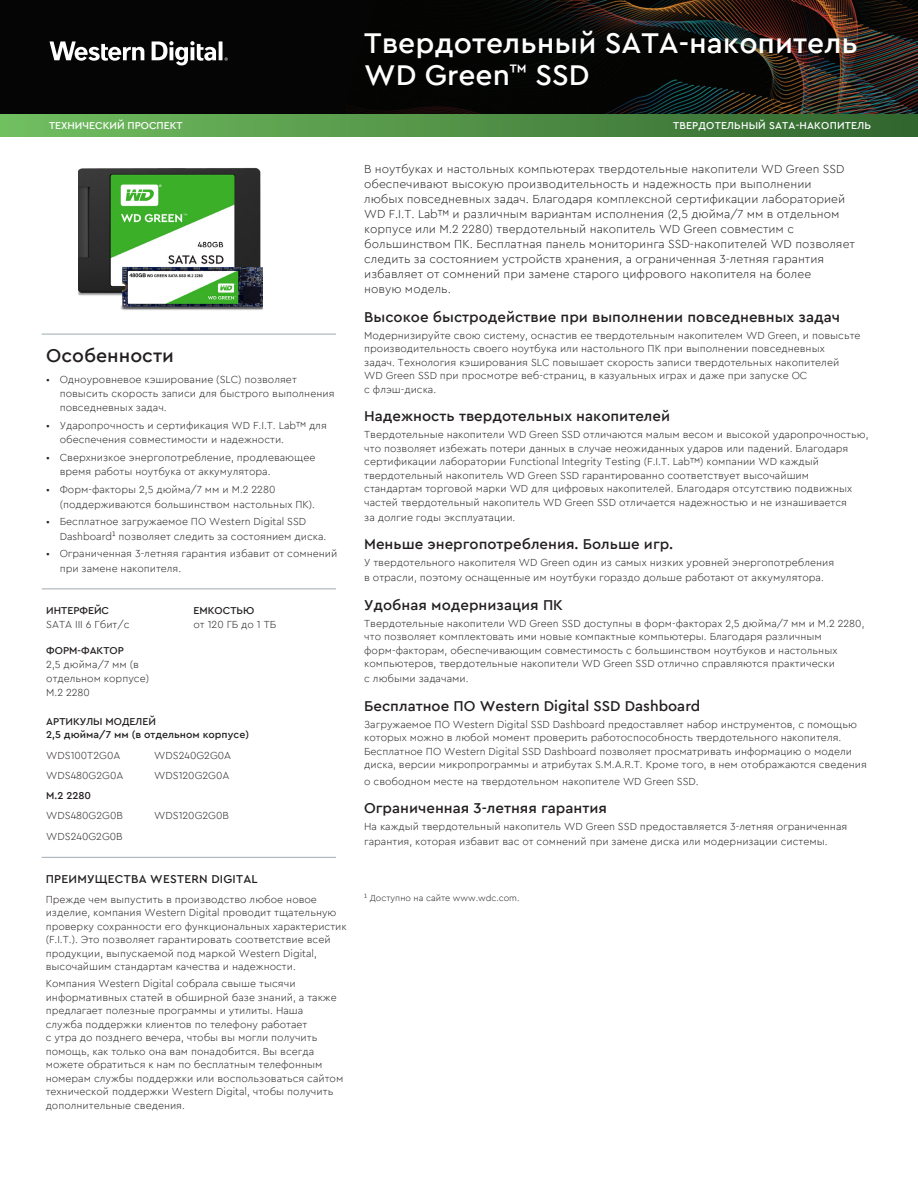
<style>
.page{position:relative;width:918px;height:1188px;background:#fff}
.page>*{position:absolute;margin:0;border:0;box-sizing:border-box;transform-origin:0 0}
.t1{font:500 30px/31.5px "Cera PRO";color:#fff}
.t2{font:500 19.5px "Cera PRO";color:#231f20}
.t3{font:500 15px "Cera PRO";color:#231f20}
.t4{font:300 12px/15px "Cera PRO";color:#231f20}
.t5{font:500 12px "Cera PRO";letter-spacing:.02em;color:#231f20}
.t6{font:300 10.5px/13.5px "Cera PRO";color:#231f20}
.t7{font:500 10.5px/13.5px "Cera PRO";color:#231f20}
.t8{font:500 10.5px "Cera PRO";letter-spacing:.02em;color:#fff}
.t9{font:500 10.5px "Cera PRO";color:#fff}
.t10{font:300 9px "Cera PRO";color:#231f20}
</style>
<div class="page">
<img style="left:0;top:0;width:918px;height:114px">
<hr style="left:42px;top:334px;width:294px;height:1px;background:#9faab2">
<div style="left:0;top:114px;width:918px;height:22px;background:linear-gradient(to right,#72bf60,#32652f)"></div>
<svg style="left:49px;top:41px;width:95px;height:20px"></svg>
<svg style="left:152px;top:41px;width:76px;height:24px"></svg>
<hr style="left:42px;top:589px;width:294px;height:1px;background:#9faab2">
<img style="left:79px;top:168px;width:184px;height:166px">
<hr style="left:42px;top:857px;width:294px;height:1px;background:#9faab2">
<h1 class="t1" style="left:364px;top:26px;width:495px">Твердотельный SATA-накопитель<br>WD Green<sup>™</sup> SSD</h1>
<p class="t9" style="left:49px;top:118px;width:135px">ТЕХНИЧЕСКИЙ ПРОСПЕКТ</p>
<p class="t8" style="left:673px;top:118px;width:199px">ТВЕРДОТЕЛЬНЫЙ SATA-НАКОПИТЕЛЬ</p>
<h2 class="t2" style="left:46px;top:342px;width:129px">Особенности</h2>
<p class="t6" style="left:60px;top:372px;width:276px;line-height:14.2px;text-indent:-13px">• Одноуровневое кэширование (SLC) позволяет повысить скорость записи для быстрого выполнения повседневных задач.</p>
<p class="t6" style="left:60px;top:418px;width:269px;line-height:14.2px;text-indent:-13px">• Ударопрочность и сертификация WD F.I.T. Lab™ для обеспечения совместимости и надежности.</p>
<p class="t6" style="left:60px;top:450px;width:257px;line-height:14.2px;text-indent:-13px">• Сверхнизкое энергопотребление, продлевающее время работы ноутбука от аккумулятора.</p>
<p class="t6" style="left:60px;top:482px;width:257px;line-height:14.2px;text-indent:-13px">• Форм-факторы 2,5 дюйма/7 мм и M.2 2280 (поддерживаются большинством настольных ПК).</p>
<p class="t6" style="left:60px;top:514px;width:268px;line-height:14.2px;text-indent:-13px">• Бесплатное загружаемое ПО Western Digital SSD<br>Dashboard¹ позволяет следить за состоянием диска.</p>
<p class="t6" style="left:60px;top:546px;width:279px;line-height:14.2px;text-indent:-13px">• Ограниченная 3-летняя гарантия избавит от сомнений при замене накопителя.</p>
<p class="t7" style="left:46px;top:603px;width:64px">ИНТЕРФЕЙС</p>
<p class="t6" style="left:46px;top:617px;width:85px">SATA III 6 Гбит/с</p>
<p class="t7" style="left:46px;top:643px;width:79px">ФОРМ-ФАКТОР</p>
<p class="t6" style="left:46px;top:657px;width:104px;line-height:14.2px">2,5 дюйма/7 мм (в отдельном корпусе)<br>M.2 2280</p>
<p class="t7" style="left:194px;top:603px;width:62px">ЕМКОСТЬЮ</p>
<p class="t6" style="left:194px;top:617px;width:84px">от 120 ГБ до 1 ТБ</p>
<p class="t7" style="left:46px;top:714px;width:204px">АРТИКУЛЫ МОДЕЛЕЙ<br>2,5 дюйма/7 мм (в отдельном корпусе)</p>
<p class="t6" style="left:46px;top:748px;width:76px">WDS100T2G0A</p>
<p class="t6" style="left:154px;top:748px;width:78px">WDS240G2G0A</p>
<p class="t6" style="left:46px;top:768px;width:79px">WDS480G2G0A</p>
<p class="t6" style="left:154px;top:768px;width:77px">WDS120G2G0A</p>
<p class="t7" style="left:46px;top:788px;width:46px">M.2 2280</p>
<p class="t6" style="left:46px;top:809px;width:78px">WDS480G2G0B</p>
<p class="t6" style="left:154px;top:809px;width:76px">WDS120G2G0B</p>
<p class="t6" style="left:46px;top:829px;width:78px">WDS240G2G0B</p>
<p class="t5" style="left:46px;top:871px;width:213px">ПРЕИМУЩЕСТВА WESTERN DIGITAL</p>
<p class="t6" style="left:46px;top:892px;width:302px">Прежде чем выпустить в производство любое новое изделие, компания Western Digital проводит тщательную проверку сохранности его функциональных характеристик (F.I.T.). Это позволяет гарантировать соответствие всей продукции, выпускаемой под маркой Western Digital, высочайшим стандартам качества и надежности.</p>
<p class="t6" style="left:46px;top:977px;width:299px">Компания Western Digital собрала свыше тысячи информативных статей в обширной базе знаний, а также предлагает полезные программы и утилиты. Наша<br>служба поддержки клиентов по телефону работает<br>с утра до позднего вечера, чтобы вы могли получить помощь, как только она вам понадобится. Вы всегда можете обратиться к нам по бесплатным телефонным номерам службы поддержки или воспользоваться сайтом технической поддержки Western Digital, чтобы получить дополнительные сведения.</p>
<p class="t4" style="left:364px;top:161px;width:492px">В ноутбуках и настольных компьютерах твердотельные накопители WD Green SSD обеспечивают высокую производительность и надежность при выполнении<br>любых повседневных задач. Благодаря комплексной сертификации лабораторией WD F.I.T. Lab™ и различным вариантам исполнения (2,5 дюйма/7 мм в отдельном корпусе или M.2 2280) твердотельный накопитель WD Green совместим с большинством ПК. Бесплатная панель мониторинга SSD-накопителей WD позволяет следить за состоянием устройств хранения, а ограниченная 3-летняя гарантия избавляет от сомнений при замене старого цифрового накопителя на более<br>новую модель.</p>
<h3 class="t3" style="left:364px;top:307px;width:477px">Высокое быстродействие при выполнении повседневных задач</h3>
<p class="t6" style="left:364px;top:328px;width:498px">Модернизируйте свою систему, оснастив ее твердотельным накопителем WD Green, и повысьте производительность своего ноутбука или настольного ПК при выполнении повседневных<br>задач. Технология кэширования SLC повышает скорость записи твердотельных накопителей<br>WD Green SSD при просмотре веб-страниц, в казуальных играх и даже при запуске ОС<br>с флэш-диска.</p>
<h3 class="t3" style="left:364px;top:406px;width:307px">Надежность твердотельных накопителей</h3>
<p class="t6" style="left:364px;top:427px;width:506px">Твердотельные накопители WD Green SSD отличаются малым весом и высокой ударопрочностью, что позволяет избежать потери данных в случае неожиданных ударов или падений. Благодаря сертификации лаборатории Functional Integrity Testing (F.I.T. Lab™) компании WD каждый твердотельный накопитель WD Green SSD гарантированно соответствует высочайшим стандартам торговой марки WD для цифровых накопителей. Благодаря отсутствию подвижных частей твердотельный накопитель WD Green SSD отличается надежностью и не изнашивается</p>
<p class="t6" style="left:364px;top:510px;width:153px">за долгие годы эксплуатации.</p>
<h3 class="t3" style="left:364px;top:534px;width:311px">Меньше энергопотребления. Больше игр.</h3>
<p class="t6" style="left:364px;top:555px;width:472px;line-height:15px">У твердотельного накопителя WD Green один из самых низких уровней энергопотребления в отрасли, поэтому оснащенные им ноутбуки гораздо дольше работают от аккумулятора.</p>
<h3 class="t3" style="left:364px;top:595px;width:200px">Удобная модернизация ПК</h3>
<p class="t6" style="left:364px;top:616px;width:502px">Твердотельные накопители WD Green SSD доступны в форм-факторах 2,5 дюйма/7 мм и M.2 2280, что позволяет комплектовать ими новые компактные компьютеры. Благодаря различным форм-факторам, обеспечивающим совместимость с большинством ноутбуков и настольных компьютеров, твердотельные накопители WD Green SSD отлично справляются практически</p>
<p class="t6" style="left:364px;top:671px;width:106px">с любыми задачами.</p>
<h3 class="t3" style="left:364px;top:696px;width:338px">Бесплатное ПО Western Digital SSD Dashboard</h3>
<p class="t6" style="left:364px;top:717px;width:504px">Загружаемое ПО Western Digital SSD Dashboard предоставляет набор инструментов, с помощью которых можно в любой момент проверить работоспособность твердотельного накопителя.<br>Бесплатное ПО Western Digital SSD Dashboard позволяет просматривать информацию о модели диска, версии микропрограммы и атрибутах S.M.A.R.T. Кроме того, в нем отображаются сведения</p>
<p class="t6" style="left:364px;top:774px;width:336px">о свободном месте на твердотельном накопителе WD Green SSD.</p>
<h3 class="t3" style="left:364px;top:798px;width:244px">Ограниченная 3-летняя гарантия</h3>
<p class="t6" style="left:364px;top:819px;width:485px;line-height:15px">На каждый твердотельный накопитель WD Green SSD предоставляется 3-летняя ограниченная гарантия, которая избавит вас от сомнений при замене диска или модернизации системы.</p>
<p class="t10" style="left:364px;top:892px;width:157px">¹ Доступно на сайте www.wdc.com.</p>
</div>
